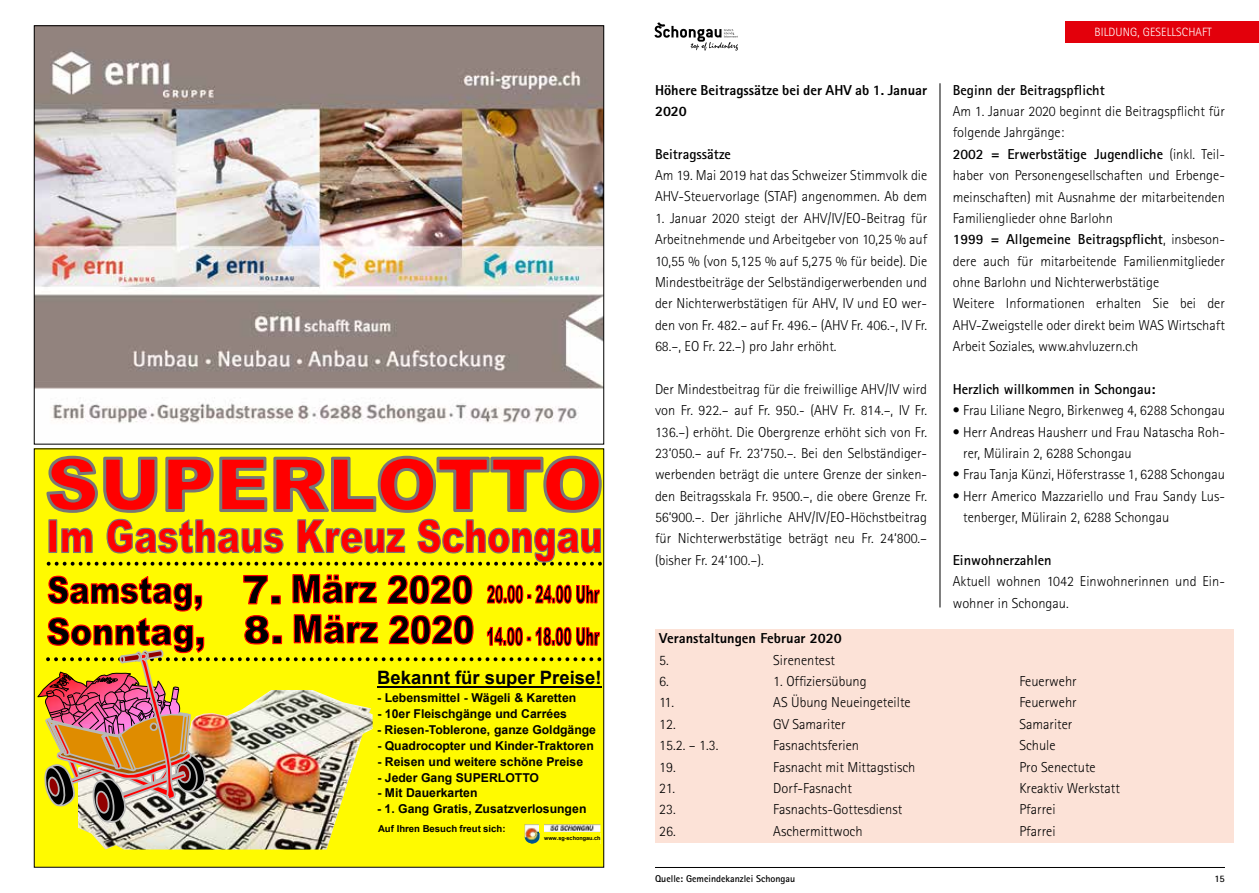
<style>
.page{position:relative;width:1259px;height:893px;background:#fff}
.page>*{position:absolute;margin:0;border:0;box-sizing:border-box;transform-origin:0 0}
.t1{font:700 18.45px "Arial";color:#000}
.t2{font:300 14.4px/21.3px "Rotis Sans Serif";color:#000}
.t3{font:700 14.4px "Rotis Sans Serif";color:#000}
.t4{font:800 14.4px/21.3px "Rotis Sans Serif";color:#000}
.t5{font:700 12.15px "Arial";color:#000}
.t6{font:300 12px "Rotis Sans Serif";letter-spacing:.01em;color:#fff}
.t7{font:700 9.9px "Rotis Sans Serif";color:#000}
.t8{font:700 9.6px "Arial";letter-spacing:-.005em;color:#000}
.t9{font:700 5.55px "Arial";color:#000}
.s1{font-weight:700}
</style>
<div class="page">
<hr style="left:655px;top:867px;width:570px;height:1px;background:#000">
<hr style="left:939px;top:83px;width:1px;height:524px;background:#000">
<div style="left:1066px;top:21px;width:193px;height:22px;background:#e3000b"></div>
<img style="left:36px;top:28px;width:566px;height:395px">
<div style="left:34px;top:449px;width:570px;height:418px;background:#fffa00"></div>
<svg style="left:101px;top:845px;width:227px;height:5px"></svg>
<img style="left:37px;top:455px;width:565px;height:390px">
<div style="left:655px;top:629px;width:578px;height:213px;background:#fce2d7"></div>
<svg style="left:654px;top:22px;width:84px;height:29px"></svg>
<p class="t1" style="left:377px;top:665px;width:226px">Bekannt für super Preise!</p>
<p class="t5" style="left:377px;top:689px;width:200px">- Lebensmittel - Wägeli &amp; Karetten</p>
<p class="t5" style="left:377px;top:705px;width:191px">- 10er Fleischgänge und Carrées</p>
<p class="t5" style="left:377px;top:721px;width:220px">- Riesen-Toblerone, ganze Goldgänge</p>
<p class="t5" style="left:377px;top:737px;width:218px">- Quadrocopter und Kinder-Traktoren</p>
<p class="t5" style="left:377px;top:753px;width:207px">- Reisen und weitere schöne Preise</p>
<p class="t5" style="left:377px;top:769px;width:163px">- Jeder Gang SUPERLOTTO</p>
<p class="t5" style="left:377px;top:784px;width:102px">- Mit Dauerkarten</p>
<p class="t8" style="left:378px;top:822px;width:129px">Auf Ihren Besuch freut sich:</p>
<p class="t5" style="left:377px;top:800px;width:211px">- 1. Gang Gratis, Zusatzverlosungen</p>
<p class="t9" style="left:544px;top:834px;width:58px">www.sg-schongau.ch</p>
<p class="t4" style="left:655px;top:79px;width:274px">Höhere Beitragssätze bei der AHV ab 1. Januar<br>2020</p>
<p class="t3" style="left:655px;top:145px;width:77px">Beitragssätze</p>
<p class="t2" style="left:655px;top:165px;width:274px">Am 19. Mai 2019 hat das Schweizer Stimmvolk die<br>AHV-Steuervorlage (STAF) angenommen. Ab dem</p>
<p class="t2" style="left:655px;top:207px;width:274px;text-align:justify">1. Januar 2020 steigt der AHV/IV/EO-Beitrag für Arbeitnehmende und Arbeitgeber von 10,25 % auf 10,55 % (von 5,125 % auf 5,275 % für beide). Die Mindestbeiträge der Selbständigerwerbenden und der Nichterwerbstätigen für AHV, IV und EO wer&shy;den von Fr. 482.– auf Fr. 496.– (AHV Fr. 406.-, IV Fr.<br>68.–, EO Fr. 22.–) pro Jahr erhöht.</p>
<p class="t2" style="left:655px;top:378px;width:274px;text-align:justify">Der Mindestbeitrag für die freiwillige AHV/IV wird von Fr. 922.– auf Fr. 950.- (AHV Fr. 814.–, IV Fr.<br>136.–) erhöht. Die Obergrenze erhöht sich von Fr.<br>23‘050.– auf Fr. 23‘750.–. Bei den Selbständiger&shy;werbenden beträgt die untere Grenze der sinken&shy;den Beitragsskala Fr. 9500.–, die obere Grenze Fr.<br>56‘900.–. Der jährliche AHV/IV/EO-Höchstbeitrag für Nichterwerbstätige beträgt neu Fr. 24‘800.– (bisher Fr. 24‘100.–).</p>
<p class="t6" style="left:1094px;top:26px;width:119px">BILDUNG, GESELLSCHAFT</p>
<p class="t3" style="left:952px;top:81px;width:153px">Beginn der Beitragspflicht</p>
<p class="t2" style="left:952px;top:101px;width:274px">Am 1. Januar 2020 beginnt die Beitragspflicht für folgende Jahrgänge:<br><span class="s1">2002 = Erwerbstätige Jugendliche</span> (inkl. Teil&shy;haber von Personengesellschaften und Erbenge&shy;meinschaften) mit Ausnahme der mitarbeitenden Familienglieder ohne Barlohn<br><span class="s1">1999 = Allgemeine Beitragspflicht</span>, insbeson&shy;dere auch für mitarbeitende Familienmitglieder ohne Barlohn und Nichterwerbstätige<br>Weitere Informationen erhalten Sie bei der AHV-Zweigstelle oder direkt beim WAS Wirtschaft Arbeit Soziales, www.ahvluzern.ch</p>
<p class="t3" style="left:952px;top:380px;width:204px">Herzlich willkommen in Schongau:</p>
<p class="t2" style="left:952px;top:400px;width:274px">• Frau Liliane Negro, Birkenweg 4, 6288 Schongau</p>
<p class="t2" style="left:963px;top:421px;width:263px;text-indent:-10px">• Herr Andreas Hausherr und Frau Natascha Roh&shy;rer, Mülirain 2, 6288 Schongau</p>
<p class="t2" style="left:952px;top:464px;width:274px">• Frau Tanja Künzi, Höferstrasse 1, 6288 Schongau</p>
<p class="t2" style="left:963px;top:485px;width:263px;text-indent:-10px">• Herr Americo Mazzariello und Frau Sandy Lus&shy;tenberger, Mülirain 2, 6288 Schongau</p>
<p class="t3" style="left:952px;top:551px;width:100px">Einwohnerzahlen</p>
<p class="t2" style="left:952px;top:571px;width:274px">Aktuell wohnen 1042 Einwohnerinnen und Ein&shy;wohner in Schongau.</p>
<p class="t4" style="left:659px;top:628px;width:184px">Veranstaltungen Februar 2020</p>
<p class="t2" style="left:659px;top:649px;width:11px">5.</p>
<p class="t2" style="left:773px;top:649px;width:63px">Sirenentest</p>
<p class="t2" style="left:659px;top:671px;width:11px">6.</p>
<p class="t2" style="left:773px;top:671px;width:95px">1. Offiziersübung</p>
<p class="t2" style="left:1019px;top:671px;width:59px">Feuerwehr</p>
<p class="t2" style="left:659px;top:692px;width:16px">11.</p>
<p class="t2" style="left:773px;top:692px;width:139px">AS Übung Neueingeteilte</p>
<p class="t2" style="left:1019px;top:692px;width:59px">Feuerwehr</p>
<p class="t2" style="left:659px;top:713px;width:18px">12.</p>
<p class="t2" style="left:773px;top:713px;width:74px">GV Samariter</p>
<p class="t2" style="left:1019px;top:713px;width:55px">Samariter</p>
<p class="t2" style="left:659px;top:735px;width:61px">15.2. – 1.3.</p>
<p class="t2" style="left:773px;top:735px;width:87px">Fasnachtsferien</p>
<p class="t2" style="left:1019px;top:735px;width:38px">Schule</p>
<p class="t2" style="left:659px;top:756px;width:18px">19.</p>
<p class="t2" style="left:773px;top:756px;width:144px">Fasnacht mit Mittagstisch</p>
<p class="t2" style="left:1019px;top:756px;width:78px">Pro Senectute</p>
<p class="t2" style="left:659px;top:777px;width:17px">21.</p>
<p class="t2" style="left:773px;top:777px;width:80px">Dorf-Fasnacht</p>
<p class="t2" style="left:1019px;top:777px;width:102px">Kreaktiv Werkstatt</p>
<p class="t2" style="left:659px;top:799px;width:18px">23.</p>
<p class="t2" style="left:773px;top:799px;width:131px">Fasnachts-Gottesdienst</p>
<p class="t2" style="left:1019px;top:799px;width:38px">Pfarrei</p>
<p class="t2" style="left:659px;top:820px;width:18px">26.</p>
<p class="t2" style="left:773px;top:820px;width:91px">Aschermittwoch</p>
<p class="t2" style="left:1019px;top:820px;width:38px">Pfarrei</p>
<p class="t7" style="left:655px;top:872px;width:142px">Quelle: Gemeindekanzlei Schongau</p>
<p class="t7" style="left:1214px;top:872px;width:12px">15</p>
</div>
